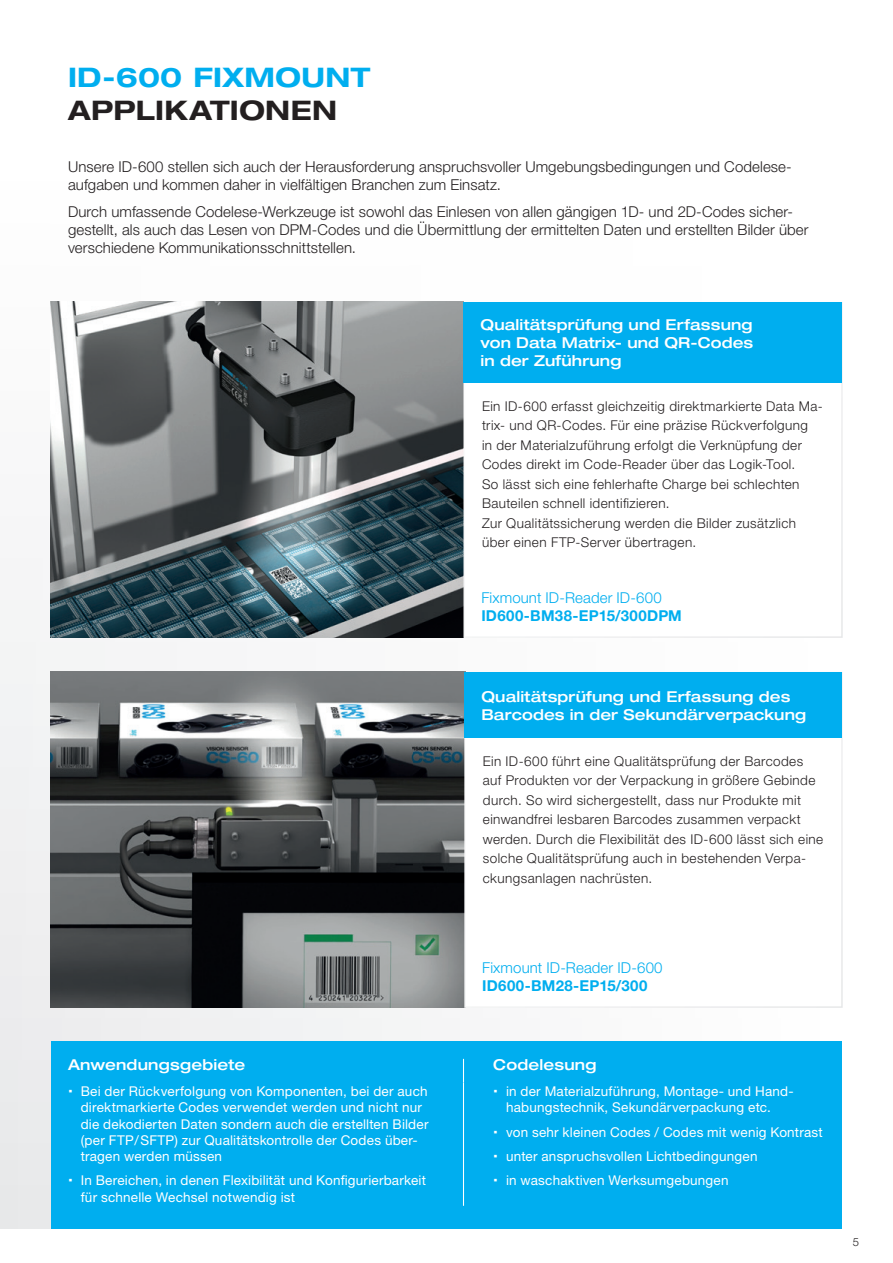
<style>
.page{position:relative;width:893px;height:1263px;background:#fff}
.page>*{position:absolute;margin:0;border:0;box-sizing:border-box;transform-origin:0 0}
.t1{font:700 expanded 27px "Helvetica Neue LTW1 G";letter-spacing:.015em;color:#00aeef}
.t2{font:700 expanded 27px "Helvetica Neue LTW1 G";letter-spacing:.015em;color:#231f20}
.t3{font:300 15px/18px "Helvetica Neue LTW1 G";letter-spacing:.005em;color:#231f20}
.t4{font:500 expanded 15px/18px "Helvetica Neue LTW1 G";letter-spacing:.01em;color:#fff;text-align:justify}
.t5{font:300 15px "Helvetica Neue LTW1 G";letter-spacing:.005em;color:#00aeef}
.t6{font:700 15px "Helvetica Neue LTW1 G";letter-spacing:.02em;color:#00aeef}
.t7{font:300 13.5px/19.5px "Helvetica Neue LTW1 G";letter-spacing:.03em;color:#231f20}
.t8{font:13.5px/16.2px "Helvetica Neue LTW1 G";letter-spacing:.015em;color:#fff}
.t9{font:300 11.25px "Helvetica Neue LTW1 G";color:#231f20}
</style>
<div class="page">
<div style="left:0;top:963px;width:459px;height:266px;background:#ededee"></div>
<div style="left:0;top:600px;width:51px;height:363px;background:#f1f2f3"></div>
<img style="left:50px;top:301px;width:358px;height:395px">
<img style="left:51px;top:672px;width:413px;height:336px">
<div style="left:51px;top:1042px;width:791px;height:187px;background:#00aeef"></div>
<svg style="left:463px;top:1059px;width:1px;height:23px"></svg>
<hr style="left:463px;top:1082px;width:1px;height:124px;background:#fff">
<div style="left:464px;top:672px;width:379px;height:336px;border:2px solid #fff"></div>
<img style="left:51px;top:302px;width:412px;height:336px">
<div style="left:463px;top:302px;width:380px;height:336px;border:2px solid #fff"></div>
<div style="left:463px;top:302px;width:379px;height:81px;background:#00aeef"></div>
<div style="left:464px;top:672px;width:378px;height:66px;background:#00aeef"></div>
<h1 class="t1" style="left:68px;top:60px;width:304px">ID-600 FIXMOUNT</h1>
<h1 class="t2" style="left:68px;top:93px;width:271px">APPLIKATIONEN</h1>
<p class="t3" style="left:68px;top:158px;width:725px">Unsere ID-600 stellen sich auch der Herausforderung anspruchsvoller Umgebungsbedingungen und Codelese&shy;aufgaben und kommen daher in vielfältigen Branchen zum Einsatz.</p>
<p class="t3" style="left:68px;top:202px;width:742px">Durch umfassende Codelese-Werkzeuge ist sowohl das Einlesen von allen gängigen 1D- und 2D-Codes sicher&shy;gestellt, als auch das Lesen von DPM-Codes und die Übermittlung der ermittelten Daten und erstellten Bilder über verschiedene Kommunikationsschnittstellen.</p>
<p class="t4" style="left:480px;top:315px;width:274px">Qualitätsprüfung und Erfassung von Data Matrix- und QR-Codes in der Zuführung</p>
<p class="t7" style="left:482px;top:396px;width:342px">Ein ID-600 erfasst gleichzeitig direktmarkierte Data Ma&shy;trix- und QR-Codes. Für eine präzise Rückverfolgung<br>in der Materialzuführung erfolgt die Verknüpfung der Codes direkt im Code-Reader über das Logik-Tool.<br>So lässt sich eine fehlerhafte Charge bei schlechten Bauteilen schnell identifizieren.<br>Zur Qualitätssicherung werden die Bilder zusätzlich über einen FTP-Server übertragen.</p>
<p class="t5" style="left:481px;top:588px;width:182px">Fixmount ID-Reader ID-600</p>
<p class="t6" style="left:481px;top:606px;width:202px">ID600-BM38-EP15/300DPM</p>
<p class="t4" style="left:481px;top:687px;width:326px">Qualitätsprüfung und Erfassung des<br>Barcodes in der Sekundärverpackung</p>
<p class="t7" style="left:483px;top:751px;width:342px">Ein ID-600 führt eine Qualitätsprüfung der Barcodes auf Produkten vor der Verpackung in größere Gebinde durch. So wird sichergestellt, dass nur Produkte mit einwandfrei lesbaren Barcodes zusammen verpackt werden. Durch die Flexibilität des ID-600 lässt sich eine solche Qualitätsprüfung auch in bestehenden Verpa&shy;ckungsanlagen nachrüsten.</p>
<p class="t5" style="left:482px;top:958px;width:182px">Fixmount ID-Reader ID-600</p>
<p class="t6" style="left:482px;top:976px;width:167px">ID600-BM28-EP15/300</p>
<p class="t4" style="left:68px;top:1055px;width:179px">Anwendungsgebiete</p>
<p class="t4" style="left:493px;top:1055px;width:105px">Codelesung</p>
<p class="t8" style="left:81px;top:1083px;width:349px">Bei der Rückverfolgung von Komponenten, bei der auch direktmarkierte Codes verwendet werden und nicht nur die dekodierten Daten sondern auch die erstellten Bilder (per FTP/SFTP) zur Qualitätskontrolle der Codes über&shy;tragen werden müssen</p>
<p class="t8" style="left:81px;top:1172px;width:347px">In Bereichen, in denen Flexibilität und Konfigurierbarkeit für schnelle Wechsel notwendig ist</p>
<p class="t8" style="left:506px;top:1083px;width:289px">in der Materialzuführung, Montage- und Hand&shy;habungstechnik, Sekundärverpackung etc.</p>
<p class="t8" style="left:506px;top:1120px;width:318px;line-height:24.3px">von sehr kleinen Codes / Codes mit wenig Kontrast unter anspruchsvollen Lichtbedingungen<br>in waschaktiven Werksumgebungen</p>
<p class="t9" style="left:853px;top:1234px;width:8px">5</p>
</div>
